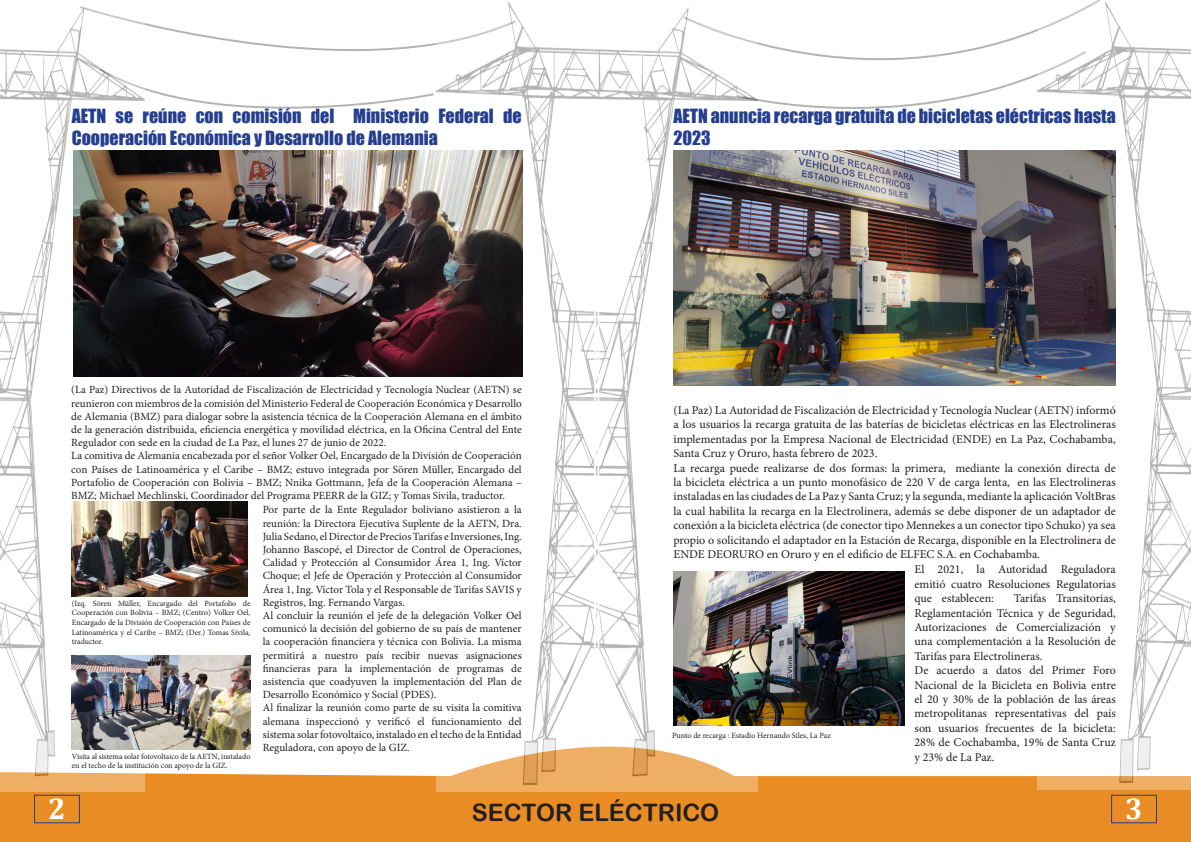
<style>
.page{position:relative;width:1191px;height:842px;background:#fff}
.page>*{position:absolute;margin:0;border:0;box-sizing:border-box;transform-origin:0 0}
.t1{font:700 30px "Cambria";color:#fff}
.t2{font:24px "Arial Rounded MT Bold";color:#231f20}
.t3{font:18px/21.6px "Impact";color:#253f8e}
.t4{font:12px/14.4px "Minion Pro";color:#231f20;text-align:justify}
.t5{font:11px/13.2px "Minion Pro";color:#231f20;text-align:justify}
.t6{font:8px/9.6px "Minion Pro";color:#231f20;text-align:justify}
</style>
<div class="page">
<svg style="left:0;top:710px;width:1191px;height:132px;fill:#e88c23"></svg>
<div style="left:1111px;top:795px;width:46px;height:28px;border:1px solid #253f8e"></div>
<div style="left:34px;top:795px;width:46px;height:28px;border:1px solid #253f8e"></div>
<svg style="left:757px;top:29px;width:280px;height:80px"></svg>
<svg style="left:145px;top:88px;width:289px;height:21px"></svg>
<svg style="left:145px;top:23px;width:292px;height:28px"></svg>
<img style="left:437px;top:1px;width:320px;height:790px">
<img style="left:0;top:6px;width:145px;height:785px">
<img style="left:1037px;top:0;width:154px;height:789px">
<hr style="left:594px;top:116px;width:2px;height:609px;background:#fff">
<hr style="left:597px;top:116px;width:2px;height:609px;background:#fff">
<img style="left:72px;top:502px;width:175px;height:95px">
<img style="left:73px;top:151px;width:450px;height:225px">
<img style="left:72px;top:655px;width:178px;height:95px">
<img style="left:673px;top:151px;width:442px;height:234px">
<img style="left:673px;top:571px;width:231px;height:154px">
<p class="t3" style="left:72px;top:105px;width:451px">AETN se reúne con comisión del Ministerio Federal de<br>Cooperación Económica y Desarrollo de Alemania</p>
<p class="t5" style="left:71px;top:383px;width:452px">(La Paz) Directivos de la Autoridad de Fiscalización de Electricidad y Tecnología Nuclear (AETN) se reunieron con miembros de la comisión del Ministerio Federal de Cooperación Económica y Desarrollo de Alemania (BMZ) para dialogar sobre la asistencia técnica de la Cooperación Alemana en el ámbito de la generación distribuida, eficiencia energética y movilidad eléctrica, en la Oficina Central del Ente Regulador con sede en la ciudad de La Paz, el lunes 27 de junio de 2022.</p>
<p class="t5" style="left:71px;top:449px;width:452px">La comitiva de Alemania encabezada por el señor Volker Oel, Encargado de la División de Cooperación con Países de Latinoamérica y el Caribe – BMZ; estuvo integrada por Sören Müller, Encargado del Portafolio de Cooperación con Bolivia – BMZ; Nnika Gottmann, Jefa de la Cooperación Alemana – BMZ; Michael Mechlinski, Coordinador del Programa PEERR de la GIZ; y Tomas Sivila, traductor.</p>
<p class="t6" style="left:72px;top:598px;width:180px">(Izq. Sören Müller, Encargado del Portafolio de Cooperación con Bolivia – BMZ; (Centro) Volker Oel, Encargado de la División de Cooperación con Países de Latinoamérica y el Caribe – BMZ; (Der.) Tomas Sivila, traductor.</p>
<p class="t6" style="left:72px;top:751px;width:180px">Visita al sistema solar fotovoltaico de la AETN, instalado en el techo de la institucíón con apoyo de la GIZ.</p>
<p class="t5" style="left:263px;top:503px;width:260px">Por parte de la Ente Regulador boliviano asistieron a la reunión: la Directora Ejecutiva Suplente de la AETN, Dra.<br>Julia Sedano, el Director de Precios Tarifas e Inversiones, Ing.<br>Johanno Bascopé, el Director de Control de Operaciones, Calidad y Protección al Consumidor Área 1, Ing. Víctor Choque; el Jefe de Operación y Protección al Consumidor Área 1, Ing. Víctor Tola y el Responsable de Tarifas SAVIS y Registros, Ing. Fernando Vargas.</p>
<p class="t5" style="left:263px;top:609px;width:260px">Al concluir la reunión el jefe de la delegación Volker Oel comunicó la decisión del gobierno de su país de mantener la cooperación financiera y técnica con Bolivia. La misma permitirá a nuestro país recibir nuevas asignaciones financieras para la implementación de programas de asistencia que coadyuven la implementación del Plan de Desarrollo Económico y Social (PDES).</p>
<p class="t5" style="left:263px;top:701px;width:260px">Al finalizar la reunión como parte de su visita la comitiva alemana inspeccionó y verificó el funcionamiento del sistema solar fotovoltaico, instalado en el techo de la Entidad Reguladora, con apoyo de la GIZ.</p>
<p class="t3" style="left:673px;top:105px;width:444px">AETN anuncia recarga gratuita de bicicletas eléctricas hasta<br>2023</p>
<p class="t4" style="left:673px;top:403px;width:444px">(La Paz) La Autoridad de Fiscalización de Electricidad y Tecnología Nuclear (AETN) informó a los usuarios la recarga gratuita de las baterías de bicicletas eléctricas en las Electrolineras implementadas por la Empresa Nacional de Electricidad (ENDE) en La Paz, Cochabamba, Santa Cruz y Oruro, hasta febrero de 2023.</p>
<p class="t4" style="left:673px;top:461px;width:444px">La recarga puede realizarse de dos formas: la primera, mediante la conexión directa de la bicicleta eléctrica a un punto monofásico de 220 V de carga lenta, en las Electrolineras instaladas en las ciudades de La Paz y Santa Cruz; y la segunda, mediante la aplicación VoltBras la cual habilita la recarga en la Electrolinera, además se debe disponer de un adaptador de conexión a la bicicleta eléctrica (de conector tipo Mennekes a un conector tipo Schuko) ya sea propio o solicitando el adaptador en la Estación de Recarga, disponible en la Electrolinera de ENDE DEORURO en Oruro y en el edificio de ELFEC S.A. en Cochabamba.</p>
<p class="t6" style="left:672px;top:731px;width:160px">Punto de recarga : Estadio Hernando Siles, La Paz</p>
<p class="t4" style="left:914px;top:562px;width:203px">El 2021, la Autoridad Reguladora emitió cuatro Resoluciones Regulatorias que establecen:</p>
<p class="t4" style="left:914px;top:591px;width:203px;text-indent:99px">Tarifas Transitorias, Reglamentación Técnica y de Seguridad, Autorizaciones de Comercialización y una complementación a la Resolución de Tarifas para Electrolineras.</p>
<p class="t4" style="left:914px;top:663px;width:203px">De acuerdo a datos del Primer Foro Nacional de la Bicicleta en Bolivia entre el 20 y 30% de la población de las áreas metropolitanas representativas del país son usuarios frecuentes de la bicicleta:<br>28% de Cochabamba, 19% de Santa Cruz y 23% de La Paz.</p>
<h1 class="t1" style="left:48px;top:788px;width:19px">2</h1>
<h2 class="t2" style="left:471px;top:798px;width:249px">SECTOR ELÉCTRICO</h2>
<h1 class="t1" style="left:1125px;top:788px;width:19px">3</h1>
</div>
